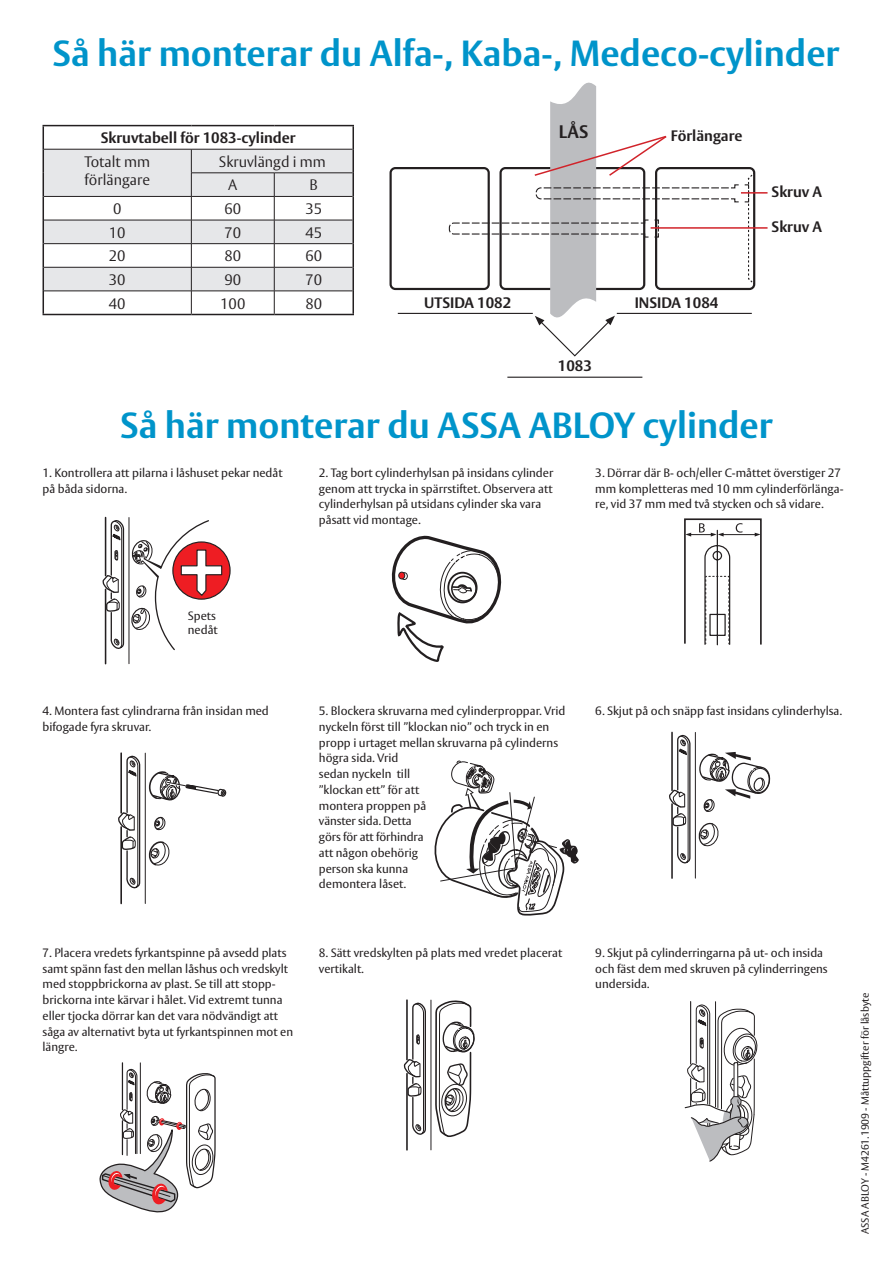
<style>
.page{position:relative;width:893px;height:1263px;background:#fff}
.page>*{position:absolute;margin:0;border:0;box-sizing:border-box;transform-origin:0 0}
.t1{font:700 36px "ASSA Vesta";color:#0094ca}
.t2{font:700 18px "ASSA Vesta";color:#231f20}
.t3{font:700 15px "ASSA Vesta";color:#231f20}
.t4{font:300 15px/18px "ASSA Vesta";color:#231f20}
.Brödtext{font:12px/15.8px "ASSA Vesta";color:#231f20}
.t5{font:10.5px "ASSA Vesta";color:#231f20}
</style>
<div class="page">
<svg style="left:684px;top:518px;width:78px;height:128px"></svg>
<hr style="left:120px;top:827px;width:2px;height:76px;background:#231f20">
<hr style="left:120px;top:753px;width:2px;height:60px;background:#231f20">
<hr style="left:145px;top:753px;width:1px;height:150px;background:#231f20">
<svg style="left:118px;top:755px;width:23px;height:135px"></svg>
<svg style="left:148px;top:841px;width:22px;height:25px"></svg>
<svg style="left:148px;top:771px;width:79px;height:60px"></svg>
<svg style="left:391px;top:535px;width:111px;height:127px"></svg>
<div style="left:447px;top:572px;width:31px;height:31px;border:2px solid #231f20;border-radius:50%"></div>
<div style="left:451px;top:576px;width:26px;height:26px;border:2px solid #231f20;border-radius:50%"></div>
<div style="left:401px;top:572px;width:7px;height:8px;border:1px solid #231f20;border-radius:50%"></div>
<div style="left:399px;top:572px;width:6px;height:7px;background:#ee1d23;border-radius:50%"></div>
<div style="left:398px;top:572px;width:7px;height:7px;border:1px solid #231f20;border-radius:50%"></div>
<svg style="left:434px;top:760px;width:145px;height:156px"></svg>
<svg style="left:404px;top:999px;width:71px;height:152px"></svg>
<hr style="left:671px;top:804px;width:2px;height:74px;background:#231f20">
<hr style="left:671px;top:732px;width:2px;height:58px;background:#231f20">
<hr style="left:695px;top:732px;width:1px;height:146px;background:#231f20">
<svg style="left:669px;top:734px;width:22px;height:131px"></svg>
<svg style="left:698px;top:752px;width:72px;height:95px"></svg>
<hr style="left:122px;top:1063px;width:1px;height:47px;background:#231f20">
<hr style="left:140px;top:1063px;width:1px;height:90px;background:#231f20">
<svg style="left:100px;top:1068px;width:116px;height:144px"></svg>
<hr style="left:105px;top:589px;width:1px;height:75px;background:#231f20">
<hr style="left:105px;top:517px;width:1px;height:59px;background:#231f20">
<hr style="left:129px;top:517px;width:1px;height:147px;background:#231f20">
<svg style="left:173px;top:542px;width:57px;height:57px"></svg>
<svg style="left:103px;top:519px;width:120px;height:132px"></svg>
<hr style="left:690px;top:1001px;width:1px;height:63px;background:#231f20">
<hr style="left:715px;top:1002px;width:1px;height:105px;background:#231f20">
<svg style="left:685px;top:1004px;width:72px;height:158px"></svg>
<div style="left:389px;top:167px;width:101px;height:123px;border:2px solid #231f20;border-radius:5px"></div>
<hr style="left:507px;top:377px;width:135px;height:1px;background:#231f20">
<hr style="left:398px;top:313px;width:135px;height:1px;background:#231f20">
<svg style="left:448px;top:82px;width:308px;height:275px"></svg>
<hr style="left:651px;top:227px;width:116px;height:2px;background:#d1232a">
<hr style="left:741px;top:192px;width:26px;height:2px;background:#d1232a">
<hr style="left:43px;top:125px;width:148px;height:1px;background:#231f20">
<hr style="left:191px;top:125px;width:83px;height:1px;background:#231f20">
<hr style="left:274px;top:125px;width:80px;height:1px;background:#231f20">
<hr style="left:352px;top:126px;width:2px;height:23px;background:#231f20">
<hr style="left:352px;top:149px;width:2px;height:24px;background:#231f20">
<hr style="left:352px;top:173px;width:2px;height:23px;background:#231f20">
<hr style="left:352px;top:196px;width:2px;height:24px;background:#231f20">
<hr style="left:352px;top:220px;width:2px;height:24px;background:#231f20">
<hr style="left:352px;top:244px;width:2px;height:23px;background:#231f20">
<hr style="left:352px;top:267px;width:2px;height:24px;background:#231f20">
<hr style="left:352px;top:291px;width:2px;height:23px;background:#231f20">
<hr style="left:43px;top:314px;width:148px;height:1px;background:#231f20">
<hr style="left:191px;top:314px;width:83px;height:1px;background:#231f20">
<hr style="left:274px;top:314px;width:80px;height:1px;background:#231f20">
<svg style="left:43px;top:126px;width:310px;height:188px"></svg>
<p class="t1" style="left:53px;top:31px;width:788px">Så här monterar du Alfa-, Kaba-, Medeco-cylinder</p>
<p class="t3" style="left:101px;top:129px;width:196px">Skruvtabell för 1083-cylinder</p>
<p class="t4" style="left:84px;top:153px;width:67px">Totalt mm förlängare</p>
<p class="t4" style="left:219px;top:153px;width:108px">Skruvlängd i mm</p>
<p class="t4" style="left:228px;top:177px;width:11px">A</p>
<p class="t4" style="left:310px;top:177px;width:10px">B</p>
<p class="t4" style="left:113px;top:200px;width:10px">0</p>
<p class="t4" style="left:224px;top:200px;width:18px">60</p>
<p class="t4" style="left:305px;top:200px;width:18px">35</p>
<p class="t4" style="left:109px;top:224px;width:18px">10</p>
<p class="t4" style="left:224px;top:224px;width:18px">70</p>
<p class="t4" style="left:305px;top:224px;width:18px">45</p>
<p class="t4" style="left:109px;top:248px;width:18px">20</p>
<p class="t4" style="left:224px;top:248px;width:18px">80</p>
<p class="t4" style="left:305px;top:248px;width:18px">60</p>
<p class="t4" style="left:109px;top:271px;width:18px">30</p>
<p class="t4" style="left:224px;top:271px;width:18px">90</p>
<p class="t4" style="left:305px;top:271px;width:18px">70</p>
<p class="t4" style="left:109px;top:295px;width:18px">40</p>
<p class="t4" style="left:220px;top:295px;width:27px">100</p>
<p class="t4" style="left:305px;top:295px;width:18px">80</p>
<p class="t2" style="left:559px;top:121px;width:31px">LÅS</p>
<p class="t3" style="left:671px;top:126px;width:73px">Förlängare</p>
<p class="t3" style="left:424px;top:293px;width:88px">UTSIDA 1082</p>
<p class="t3" style="left:635px;top:293px;width:85px">INSIDA 1084</p>
<p class="t3" style="left:558px;top:357px;width:36px">1083</p>
<p class="t3" style="left:772px;top:183px;width:52px">Skruv A</p>
<p class="t3" style="left:772px;top:218px;width:52px">Skruv A</p>
<p class="t1" style="left:120px;top:403px;width:654px">Så här monterar du ASSA ABLOY cylinder</p>
<p class="Brödtext" style="left:319px;top:465px;width:236px">2. Tag bort cylinderhylsan på insidans cylinder genom att trycka in spärrstiftet. Observera att cylinderhylsan på utsidans cylinder ska vara påsatt vid montage.</p>
<p class="Brödtext" style="left:595px;top:465px;width:250px">3. Dörrar där B- och/eller C-måttet överstiger 27 mm kompletteras med 10 mm cylinderförlänga&shy;re, vid 37 mm med två stycken och så vidare.</p>
<p class="Brödtext" style="left:43px;top:465px;width:242px">1. Kontrollera att pilarna i låshuset pekar nedåt på båda sidorna.</p>
<p class="Brödtext" style="left:188px;top:608px;width:30px">Spets</p>
<p class="Brödtext" style="left:188px;top:622px;width:31px">nedåt</p>
<p class="Brödtext" style="left:43px;top:703px;width:228px">4. Montera fast cylindrarna från insidan med bifogade fyra skruvar.</p>
<p class="Brödtext" style="left:319px;top:703px;width:248px">5. Blockera skruvarna med cylinderproppar. Vrid nyckeln först till ”klockan nio” och tryck in en propp i urtaget mellan skruvarna på cylinderns högra sida. Vrid<br>sedan nyckeln till<br>”klockan ett” för att<br>montera proppen på<br>vänster sida. Detta<br>görs för att förhindra<br>att någon obehörig<br>person ska kunna<br>demontera låset.</p>
<p class="Brödtext" style="left:595px;top:703px;width:248px">6. Skjut på och snäpp fast insidans cylinderhylsa.</p>
<p class="Brödtext" style="left:43px;top:945px;width:252px">7. Placera vredets fyrkantspinne på avsedd plats samt spänn fast den mellan låshus och vredskylt med stoppbrickorna av plast. Se till att stopp&shy;brickorna inte kärvar i hålet. Vid extremt tunna eller tjocka dörrar kan det vara nödvändigt att såga av alternativt byta ut fyrkantspinnen mot en längre.</p>
<p class="Brödtext" style="left:319px;top:945px;width:245px">8. Sätt vredskylten på plats med vredet placerat vertikalt.</p>
<p class="Brödtext" style="left:595px;top:945px;width:234px">9. Skjut på cylinderringarna på ut- och insida och fäst dem med skruven på cylinderringens undersida.</p>
<p class="t5" style="left:859px;top:1234px;width:243px;rotate:-90deg">ASSA ABLOY - M4261.1909 - Måttuppgifter för låsbyte</p>
</div>
